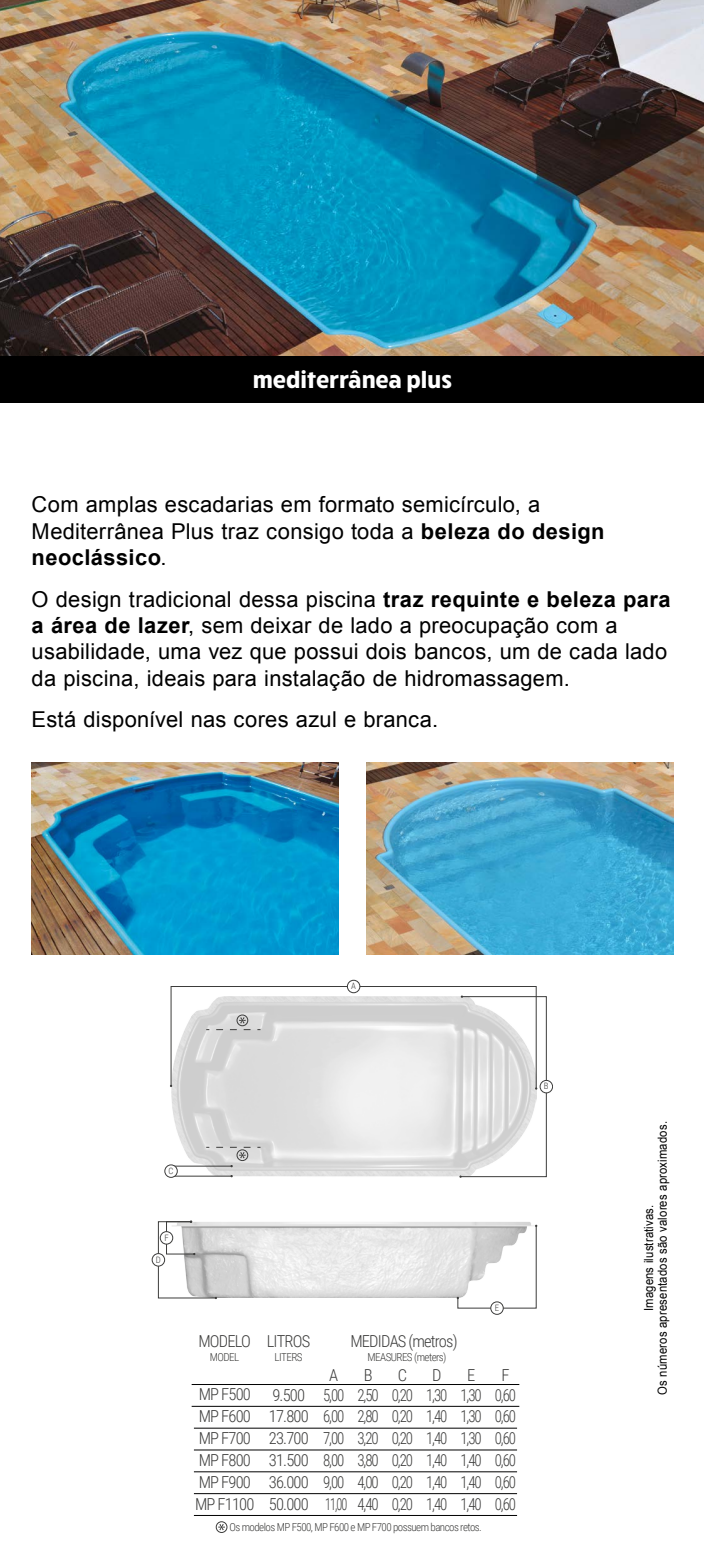
<style>
.page{position:relative;width:704px;height:1563px;background:#fff}
.page>*{position:absolute;margin:0;border:0;box-sizing:border-box;transform-origin:0 0}
.t1{font:700 23.44px "Ruck Sack";color:#fff}
.t2{font:21.88px/26.2px "Arial";letter-spacing:.01em;color:#000}
.t3{font:300 16.5px/21.8px "Roboto Condensed";letter-spacing:-.05em;color:#3c3c3b;scale:.9 1}
.t4{font:300 16.5px/21.8px "Roboto Condensed";letter-spacing:-.05em;color:#3c3c3b}
.t5{font:300 16.5px/21.8px "Roboto Condensed";letter-spacing:-.075em;color:#3c3c3b;text-align:right;scale:.9 1}
.t6{font:12.5px/13.8px "Arial";letter-spacing:.015em;color:#000;text-align:center;scale:.9 1}
.t7{font:300 11px "Roboto Condensed";letter-spacing:-.05em;color:#3c3c3b}
.t8{font:300 8.81px "Roboto Condensed";color:#3c3c3b}
.s1{font-weight:700}
</style>
<div class="page">
<img style="left:32px;top:763px;width:306px;height:191px">
<img style="left:0;top:0;width:703px;height:356px">
<img style="left:366px;top:763px;width:306px;height:191px">
<div style="left:0;top:356px;width:703px;height:47px;background:#000"></div>
<img style="left:171px;top:1177px;width:365px;height:121px">
<svg style="left:456px;top:1224px;width:81px;height:84px"></svg>
<div style="left:347px;top:980px;width:13px;height:13px;border:1px solid #3c3c3b;border-radius:50%"></div>
<div style="left:490px;top:1301px;width:13px;height:13px;background:#fff;border-radius:50%"></div>
<div style="left:490px;top:1301px;width:13px;height:13px;border:1px solid #3c3c3b;border-radius:50%"></div>
<div style="left:164px;top:1164px;width:13px;height:13px;border:1px solid #3c3c3b;border-radius:50%"></div>
<div style="left:539px;top:1080px;width:13px;height:13px;border:1px solid #3c3c3b;border-radius:50%"></div>
<div style="left:152px;top:1253px;width:13px;height:13px;border:1px solid #3c3c3b;border-radius:50%"></div>
<svg style="left:158px;top:1220px;width:59px;height:79px"></svg>
<div style="left:160px;top:1231px;width:13px;height:13px;background:#fff;border-radius:50%"></div>
<div style="left:160px;top:1231px;width:13px;height:13px;border:1px solid #3c3c3b;border-radius:50%"></div>
<svg style="left:170px;top:986px;width:376px;height:191px"></svg>
<div style="left:237px;top:1149px;width:11px;height:11px;border:1px solid #3c3c3b;border-radius:50%"></div>
<svg style="left:218px;top:1523px;width:7px;height:7px"></svg>
<div style="left:216px;top:1521px;width:11px;height:11px;border:1px solid #3c3c3b;border-radius:50%"></div>
<hr style="left:191px;top:1406px;width:328px;height:1px;background:#000">
<hr style="left:194px;top:1427px;width:322px;height:1px;background:#000">
<hr style="left:194px;top:1449px;width:322px;height:1px;background:#000">
<hr style="left:194px;top:1471px;width:322px;height:1px;background:#000">
<hr style="left:194px;top:1493px;width:322px;height:1px;background:#000">
<hr style="left:194px;top:1515px;width:322px;height:1px;background:#000">
<hr style="left:191px;top:1384px;width:328px;height:1px;background:#000">
<p class="t1" style="left:252px;top:364px;width:201px">mediterrânea plus</p>
<p class="t2" style="left:32px;top:492px;width:574px">Com amplas escadarias em formato semicírculo, a<br>Mediterrânea Plus traz consigo toda a <span class="s1">beleza do design neoclássico</span>.</p>
<p class="t2" style="left:32px;top:586px;width:640px">O design tradicional dessa piscina <span class="s1">traz requinte e beleza para a área de lazer</span>, sem deixar de lado a preocupação com a usabilidade, uma vez que possui dois bancos, um de cada lado da piscina, ideais para instalação de hidromassagem.</p>
<p class="t2" style="left:32px;top:707px;width:408px">Está disponível nas cores azul e branca.</p>
<p class="t8" style="left:351px;top:980px;width:6px">A</p>
<p class="t8" style="left:543px;top:1080px;width:6px">B</p>
<p class="t8" style="left:168px;top:1164px;width:6px">C</p>
<p class="t8" style="left:164px;top:1231px;width:6px">F</p>
<p class="t8" style="left:156px;top:1253px;width:7px">D</p>
<p class="t4" style="left:198px;top:1329px;width:54px">MODELO</p>
<p class="t7" style="left:210px;top:1349px;width:31px">MODEL</p>
<p class="t4" style="left:266px;top:1329px;width:45px">LITROS</p>
<p class="t7" style="left:274px;top:1349px;width:29px">LITERS</p>
<p class="t4" style="left:350px;top:1329px;width:109px">MEDIDAS (metros)</p>
<p class="t7" style="left:367px;top:1349px;width:80px">MEASURES (meters)</p>
<p class="t8" style="left:494px;top:1301px;width:6px">E</p>
<p class="t4" style="left:329px;top:1363px;width:11px">A</p>
<p class="t4" style="left:363px;top:1363px;width:10px">B</p>
<p class="t4" style="left:397px;top:1363px;width:11px">C</p>
<p class="t4" style="left:432px;top:1363px;width:11px">D</p>
<p class="t4" style="left:466px;top:1363px;width:10px">E</p>
<p class="t4" style="left:501px;top:1363px;width:10px">F</p>
<p class="t4" style="left:198px;top:1383px;width:54px">MP F500<br>MP F600</p>
<p class="t4" style="left:198px;top:1383px;width:111px;text-align:right">9.500<br>17.800<br>MP F700 23.700</p>
<p class="t3" style="left:323px;top:1383px;width:25px">5,00<br>6,00</p>
<p class="t3" style="left:357px;top:1383px;width:25px">2,50<br>2,80</p>
<p class="t3" style="left:391px;top:1383px;width:25px">0,20<br>0,20</p>
<p class="t3" style="left:426px;top:1383px;width:25px">1,30<br>1,40</p>
<p class="t5" style="left:323px;top:1383px;width:177px">1,30<br>1,30<br>7,00 3,20 0,20 1,40 1,30</p>
<p class="t3" style="left:494px;top:1383px;width:25px;text-align:justify">0,60<br>0,60<br>0,60</p>
<p class="t3" style="left:460px;top:1448px;width:25px;text-align:justify">1,40<br>1,40<br>1,40</p>
<p class="t4" style="left:195px;top:1448px;width:115px;text-align:justify">MP F800 31.500<br>MP F900 36.000<br>MP F1100 50.000</p>
<p class="t3" style="left:323px;top:1448px;width:139px;text-align:justify">8,00 3,80 0,20 1,40<br>9,00 4,00 0,20 1,40<br>11,00 4,40 0,20 1,40</p>
<p class="t3" style="left:494px;top:1448px;width:25px;text-align:justify">0,60<br>0,60<br>0,60</p>
<p class="t7" style="left:229px;top:1519px;width:254px">Os modelos MP F500, MP F600 e MP F700 possuem bancos retos.</p>
<p class="t6" style="left:641px;top:1394px;width:305px;rotate:-90deg">Imagens ilustrativas.<br>Os números apresentados são valores aproximados.</p>
</div>
